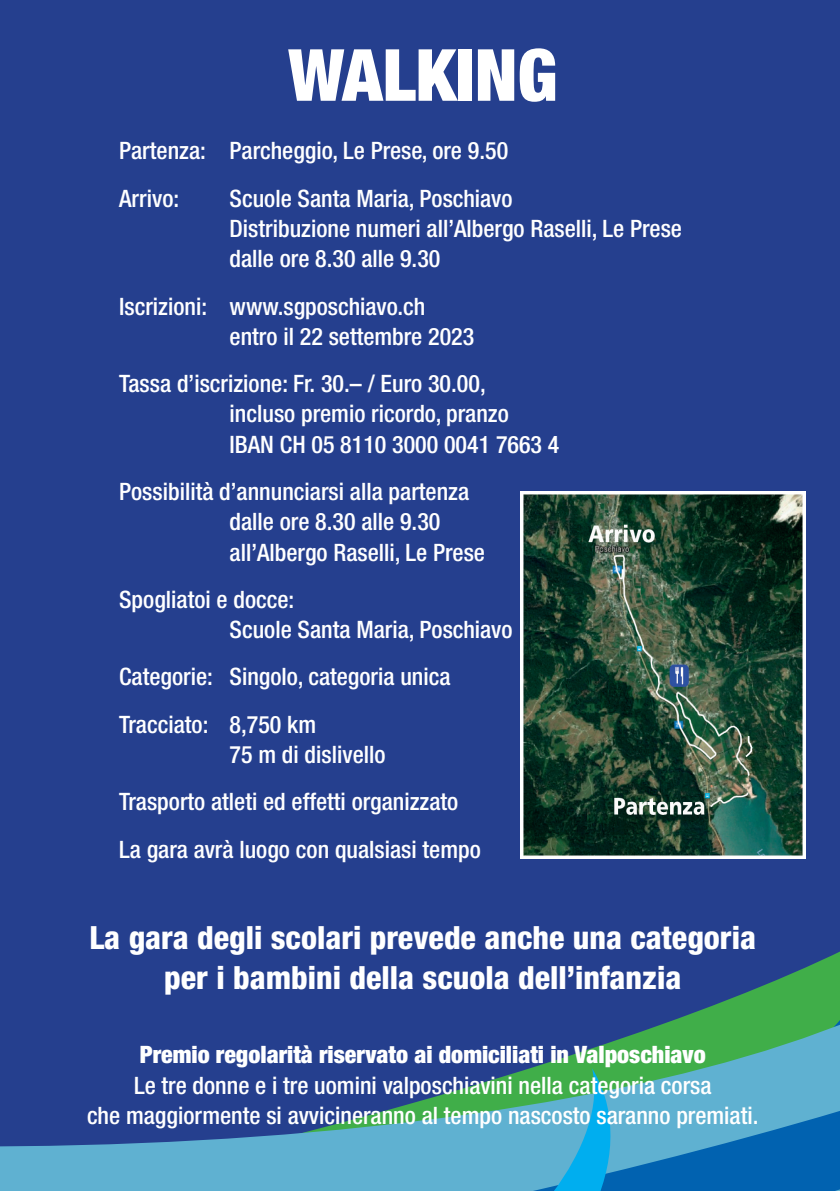
<style>
.page{position:relative;width:840px;height:1191px;background:#fff}
.page>*{position:absolute;margin:0;border:0;box-sizing:border-box;transform-origin:0 0}
.t1{font:900 condensed 72px "Helvetica Neue";color:#fff}
.t2{font:800 condensed 32px/39.8px "Helvetica Neue";color:#fff;text-align:center}
.t3{font:500 condensed 24px/30.2px "Helvetica Neue";color:#fff}
.t4{font:900 condensed 24px "Helvetica Neue";color:#fff}
</style>
<div class="page">
<div style="left:0;top:0;width:839px;height:1191px;background:#253f8e"></div>
<svg style="left:0;top:962px;width:839px;height:229px"></svg>
<svg style="left:248px;top:1068px;width:392px;height:123px;fill:#5fb1d1"></svg>
<img style="left:520px;top:491px;width:285px;height:367px">
<svg style="left:743px;top:734px;width:10px;height:25px"></svg>
<h1 class="t1" style="left:288px;top:31px;width:270px">WALKING</h1>
<p class="t3" style="left:119px;top:127px;width:390px;line-height:47.2px">Partenza: Parcheggio, Le Prese, ore 9.50<br>Arrivo:</p>
<p class="t3" style="left:229px;top:183px;width:453px">Scuole Santa Maria, Poschiavo<br>Distribuzione numeri all’Albergo Raselli, Le Prese dalle ore 8.30 alle 9.30</p>
<p class="t3" style="left:229px;top:291px;width:246px;text-indent:-110px">Iscrizioni: www.sgposchiavo.ch entro il 22 settembre 2023</p>
<p class="t3" style="left:229px;top:368px;width:331px;text-indent:-110px">Tassa d’iscrizione: Fr. 30.– / Euro 30.00,<br>incluso premio ricordo, pranzo<br>IBAN CH 05 8110 3000 0041 7663 4</p>
<p class="t3" style="left:229px;top:476px;width:257px;text-indent:-110px">Possibilità d’annunciarsi alla partenza dalle ore 8.30 alle 9.30 all’Albergo Raselli, Le Prese</p>
<p class="t3" style="left:229px;top:584px;width:284px;text-indent:-110px">Spogliatoi e docce:<br>Scuole Santa Maria, Poschiavo</p>
<p class="t3" style="left:119px;top:653px;width:333px;line-height:47.2px">Categorie: Singolo, categoria unica<br>Tracciato: 8,750 km</p>
<p class="t3" style="left:119px;top:730px;width:363px;line-height:47.2px;text-indent:110px">75 m di dislivello<br>Trasporto atleti ed effetti organizzato<br>La gara avrà luogo con qualsiasi tempo</p>
<h2 class="t2" style="left:89px;top:917px;width:667px">La gara degli scolari prevede anche una categoria per i bambini della scuola dell’infanzia</h2>
<p class="t4" style="left:140px;top:1040px;width:567px">Premio regolarità riservato ai domiciliati in Valposchiavo</p>
<p class="t3" style="left:87px;top:1069px;width:672px;text-align:center">Le tre donne e i tre uomini valposchiavini nella categoria corsa<br>che maggiormente si avvicineranno al tempo nascosto saranno premiati.</p>
</div>
